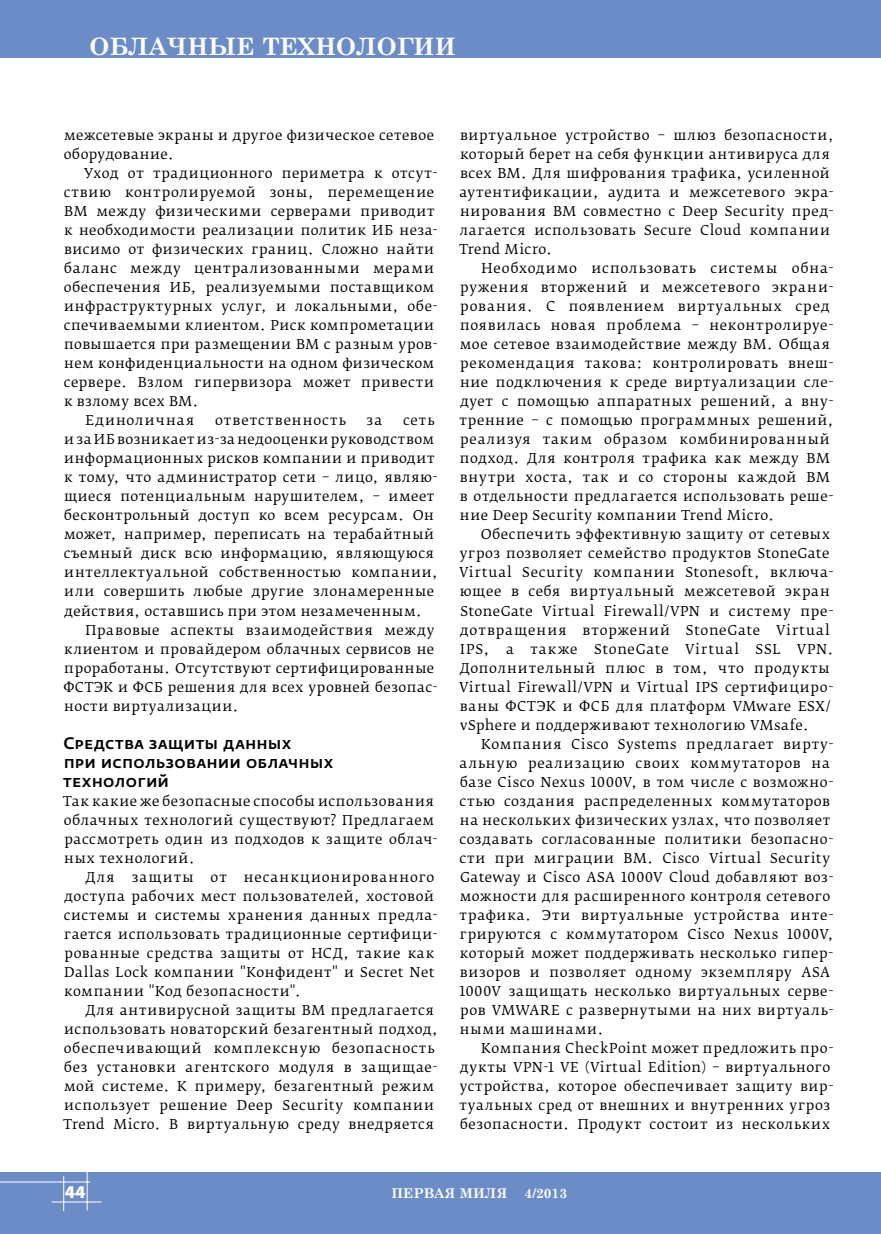
<style>
.page{position:relative;width:881px;height:1234px;background:#fff}
.page>*{position:absolute;margin:0;border:0;box-sizing:border-box;transform-origin:0 0}
.t1{font:700 24px "Century Schoolbook";color:#fff}
.t2{font:900 18px "Myriad Pro";color:#fff}
.t3{font:500 16.5px/19px "Fedra Sans Pro";letter-spacing:.02em;color:#000}
.t4{font:13.5px/19px "Fedra Serif B Pro";letter-spacing:.045em;color:#000}
.t5{font:700 13.5px "Century Schoolbook";color:#fff}
.t6{font:13.5px "Fedra Serif B Pro";letter-spacing:.075em;color:#000}
.t7{font:13.5px "Fedra Serif B Pro";letter-spacing:.025em;color:#000}
.t8{font:13.5px "Fedra Serif B Pro";letter-spacing:.07em;color:#000}
</style>
<div class="page">
<div style="left:0;top:1172px;width:880px;height:61px;background:#6c8cc8"></div>
<hr style="left:51px;top:1201px;width:50px;height:1px;background:#fff">
<hr style="left:87px;top:1171px;width:1px;height:39px;background:#fff">
<hr style="left:63px;top:1175px;width:1px;height:35px;background:#fff">
<hr style="left:0;top:1181px;width:90px;height:1px;background:#fff">
<div style="left:0;top:0;width:880px;height:57px;background:#6c8cc8"></div>
<svg style="left:87px;top:57px;width:370px;height:1px"></svg>
<h1 class="t1" style="left:89px;top:28px;width:102px">ОБЛАЧНЫ</h1>
<h1 class="t1" style="left:236px;top:28px;width:221px">Е ТЕХНОЛОГИИ</h1>
<p class="t4" style="left:64px;top:125px;width:372px">межсетевые экраны и другое физическое сетевое оборудование.</p>
<p class="t4" style="left:84px;top:163px;width:355px">Уход от традиционного периметра к отсут-</p>
<p class="t4" style="left:64px;top:182px;width:372px">ствию контролируемой зоны, перемещение</p>
<p class="t4" style="left:64px;top:201px;width:371px">ВМ между физическими серверами приводит</p>
<p class="t4" style="left:64px;top:220px;width:375px">к необходимости реализации политик ИБ неза-</p>
<p class="t4" style="left:64px;top:239px;width:371px">висимо от физических границ. Сложно найти</p>
<p class="t4" style="left:64px;top:258px;width:371px">баланс между централизованными мерами</p>
<p class="t4" style="left:64px;top:277px;width:372px">обеспечения ИБ, реализуемыми поставщиком</p>
<p class="t4" style="left:64px;top:296px;width:375px">инфраструктурных услуг, и локальными, обе-</p>
<p class="t4" style="left:64px;top:315px;width:372px">спечиваемыми клиентом. Риск компрометации</p>
<p class="t4" style="left:64px;top:334px;width:375px">повышается при размещении ВМ с разным уров-</p>
<p class="t4" style="left:64px;top:354px;width:371px">нем конфиденциальности на одном физическом</p>
<p class="t4" style="left:64px;top:373px;width:372px">сервере. Взлом гипервизора может привести</p>
<p class="t7" style="left:64px;top:393px;width:135px">к взлому всех ВМ.</p>
<p class="t8" style="left:85px;top:412px;width:110px">Единоличная</p>
<p class="t6" style="left:215px;top:412px;width:132px">ответственность</p>
<p class="t4" style="left:366px;top:411px;width:17px">за</p>
<p class="t4" style="left:64px;top:411px;width:375px;text-indent:339px">сеть и за ИБ возникает из-за недооценки руководством информационных рисков компании и приводит к тому, что администратор сети – лицо, являю&shy;щиеся потенциальным нарушителем, – имеет бесконтрольный доступ ко всем ресурсам. Он может, например, переписать на терабайтный съемный диск всю информацию, являющуюся интеллектуальной собственностью компании, или совершить любые другие злонамеренные действия, оставшись при этом незамеченным.</p>
<p class="t4" style="left:64px;top:620px;width:375px;text-indent:22px">Правовые аспекты взаимодействия между клиентом и провайдером облачных сервисов не проработаны. Отсутствуют сертифицированные ФСТЭК и ФСБ решения для всех уровней безопас&shy;ности виртуализации.</p>
<p class="t3" style="left:63px;top:733px;width:271px">Средства защиты данных<br>при использовании облачных технологий</p>
<p class="t4" style="left:63px;top:791px;width:372px">Так какие же безопасные способы использования</p>
<p class="t4" style="left:64px;top:810px;width:372px">облачных технологий существуют? Предлагаем</p>
<p class="t4" style="left:64px;top:829px;width:374px">рассмотреть один из подходов к защите облач-</p>
<p class="t4" style="left:64px;top:848px;width:132px">ных технологий.</p>
<p class="t4" style="left:85px;top:867px;width:31px">Для</p>
<p class="t4" style="left:132px;top:867px;width:63px">защиты</p>
<p class="t4" style="left:210px;top:867px;width:18px">от</p>
<p class="t4" style="left:64px;top:867px;width:375px;text-indent:180px">несанкционированного доступа рабочих мест пользователей, хостовой системы и системы хранения данных предла&shy;гается использовать традиционные сертифици&shy;рованные средства защиты от НСД, такие как Dallas Lock компании "Конфидент" и Secret Net компании "Код безопасности".</p>
<p class="t4" style="left:64px;top:1000px;width:375px;text-indent:22px">Для антивирусной защиты ВМ предлагается использовать новаторский безагентный подход, обеспечивающий комплексную безопасность без установки агентского модуля в защищае&shy;мой системе. К примеру, безагентный режим использует решение Deep Security компании Trend Micro. В виртуальную среду внедряется</p>
<p class="t4" style="left:459px;top:125px;width:375px">виртуальное устройство – шлюз безопасности, который берет на себя функции антивируса для всех ВМ. Для шифрования трафика, усиленной аутентификации, аудита и межсетевого экра&shy;нирования ВМ совместно с Deep Security пред&shy;лагается использовать Secure Cloud компании Trend Micro.</p>
<p class="t4" style="left:459px;top:258px;width:375px;text-indent:22px">Необходимо использовать системы обна&shy;ружения вторжений и межсетевого экрани&shy;рования. С появлением виртуальных сред появилась новая проблема – неконтролируе&shy;мое сетевое взаимодействие между ВМ. Общая рекомендация такова: контролировать внеш&shy;ние подключения к среде виртуализации сле&shy;дует с помощью аппаратных решений, а вну&shy;тренние – с помощью программных решений, реализуя таким образом комбинированный подход. Для контроля трафика как между ВМ внутри хоста, так и со стороны каждой ВМ в отдельности предлагается использовать реше&shy;ние Deep Security компании Trend Micro.</p>
<p class="t4" style="left:459px;top:525px;width:376px;text-indent:22px">Обеспечить эффективную защиту от сетевых угроз позволяет семейство продуктов StoneGate Virtual Security компании Stonesoft, включа&shy;ющее в себя виртуальный межсетевой экран StoneGate Virtual Firewall/VPN и систему пре&shy;дотвращения вторжений StoneGate Virtual IPS, а также StoneGate Virtual SSL VPN.<br>Дополнительный плюс в том, что продукты Virtual Firewall/VPN и Virtual IPS сертифициро&shy;ваны ФСТЭК и ФСБ для платформ VMware ESX/ vSphere и поддерживают технологию VMsafe.</p>
<p class="t4" style="left:459px;top:734px;width:375px;text-indent:22px">Компания Cisco Systems предлагает вирту&shy;альную реализацию своих коммутаторов на базе Cisco Nexus 1000V, в том числе с возможно&shy;стью создания распределенных коммутаторов на нескольких физических узлах, что позволяет создавать согласованные политики безопасно&shy;сти при миграции ВМ. Cisco Virtual Security Gateway и Cisco ASA 1000V Cloud добавляют воз&shy;можности для расширенного контроля сетевого трафика. Эти виртуальные устройства инте&shy;грируются с коммутатором Cisco Nexus 1000V, который может поддерживать несколько гипер&shy;визоров и позволяет одному экземпляру ASA 1000V защищать несколько виртуальных серве&shy;ров VMWARE c развернутыми на них виртуаль&shy;ными машинами.</p>
<p class="t4" style="left:459px;top:1038px;width:375px;text-indent:22px">Компания CheckPoint может предложить про&shy;дукты VPN-1 VE (Virtual Edition) – виртуального устройства, которое обеспечивает защиту вир&shy;туальных сред от внешних и внутренних угроз безопасности. Продукт состоит из нескольких</p>
<h2 class="t2" style="left:65px;top:1181px;width:22px">44</h2>
<p class="t5" style="left:391px;top:1181px;width:117px">ПЕРВАЯ МИЛЯ</p>
<p class="t5" style="left:524px;top:1181px;width:44px">4/2013</p>
</div>
